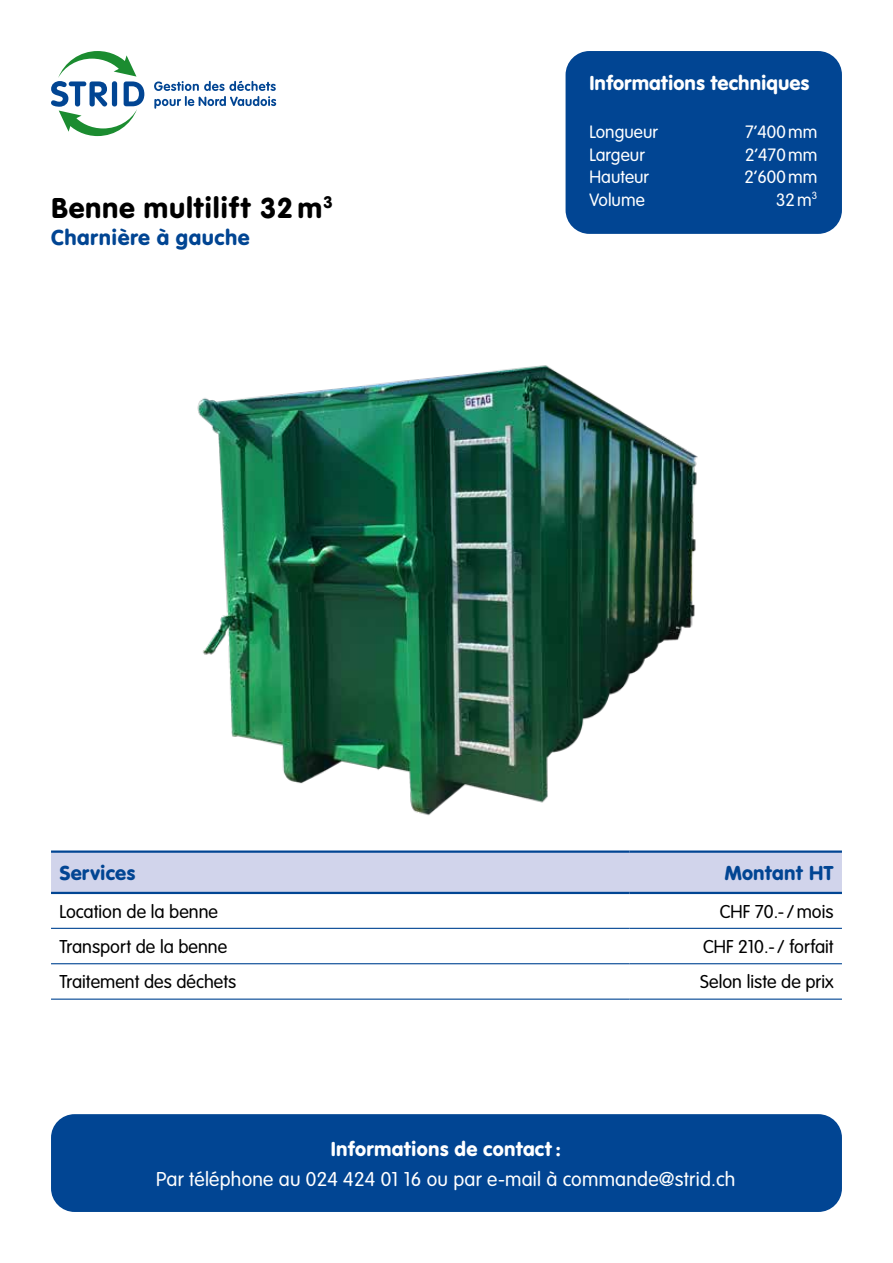
<style>
.page{position:relative;width:893px;height:1263px;background:#fff}
.page>*{position:absolute;margin:0;border:0;box-sizing:border-box;transform-origin:0 0}
.t1{font:30px "VAG Rundschrift D";letter-spacing:.02em;color:#000}
.t2{font:22.5px "VAG Rundschrift D";letter-spacing:.02em;color:#014593}
.t3{font:300 21px "VAG Rundschrift D";letter-spacing:.01em;color:#fff}
.t4{font:21px "VAG Rundschrift D";color:#fff}
.t5{font:21px "VAG Rundschrift D";letter-spacing:.01em;color:#014593}
.t6{font:300 19.5px "VAG Rundschrift D";color:#000}
.t7{font:300 18.75px "VAG Rundschrift D";color:#fff}
</style>
<div class="page">
<div style="left:51px;top:1114px;width:791px;height:98px;background:#014593;border-radius:24px"></div>
<svg style="left:154px;top:81px;width:122px;height:28px"></svg>
<svg style="left:51px;top:51px;width:93px;height:85px"></svg>
<img style="left:197px;top:365px;width:501px;height:451px">
<div style="left:566px;top:51px;width:276px;height:183px;background:#014593;border-radius:24px"></div>
<div style="left:51px;top:853px;width:791px;height:39px;background:#d1d4eb"></div>
<hr style="left:51px;top:928px;width:578px;height:1px;background:#014593">
<hr style="left:629px;top:928px;width:213px;height:1px;background:#014593">
<hr style="left:51px;top:963px;width:578px;height:1px;background:#014593">
<hr style="left:629px;top:963px;width:213px;height:1px;background:#014593">
<hr style="left:51px;top:998px;width:578px;height:2px;background:#014593">
<hr style="left:629px;top:998px;width:213px;height:2px;background:#014593">
<hr style="left:51px;top:850px;width:578px;height:3px;background:#014593">
<hr style="left:629px;top:850px;width:213px;height:3px;background:#014593">
<hr style="left:51px;top:892px;width:578px;height:2px;background:#014593">
<hr style="left:629px;top:892px;width:213px;height:2px;background:#014593">
<h1 class="t1" style="left:51px;top:190px;width:283px">Benne multilift 32 m<sup>3</sup></h1>
<p class="t2" style="left:51px;top:224px;width:200px">Charnière à gauche</p>
<p class="t4" style="left:589px;top:71px;width:222px">Informations techniques</p>
<p class="t7" style="left:589px;top:122px;width:70px">Longueur</p>
<p class="t7" style="left:745px;top:122px;width:74px">7’400mm</p>
<p class="t7" style="left:589px;top:144px;width:57px">Largeur</p>
<p class="t7" style="left:745px;top:144px;width:74px">2’470mm</p>
<p class="t7" style="left:589px;top:167px;width:61px">Hauteur</p>
<p class="t7" style="left:745px;top:167px;width:74px">2’600mm</p>
<p class="t7" style="left:589px;top:189px;width:57px">Volume</p>
<p class="t7" style="left:776px;top:189px;width:43px">32m<sup>3</sup></p>
<p class="t5" style="left:59px;top:860px;width:78px">Services</p>
<p class="t5" style="left:725px;top:860px;width:110px">Montant HT</p>
<p class="t6" style="left:59px;top:901px;width:160px">Location de la benne</p>
<p class="t6" style="left:720px;top:901px;width:115px">CHF 70.-/mois</p>
<p class="t6" style="left:59px;top:936px;width:169px">Transport de la benne</p>
<p class="t6" style="left:703px;top:936px;width:132px">CHF 210.-/ forfait</p>
<p class="t6" style="left:59px;top:971px;width:178px">Traitement des déchets</p>
<p class="t6" style="left:700px;top:971px;width:135px">Selon liste de prix</p>
<p class="t4" style="left:331px;top:1136px;width:232px">Informations de contact:</p>
<p class="t3" style="left:156px;top:1167px;width:581px">Par téléphone au 024 424 01 16 ou par e-mail à commande@strid.ch</p>
</div>
